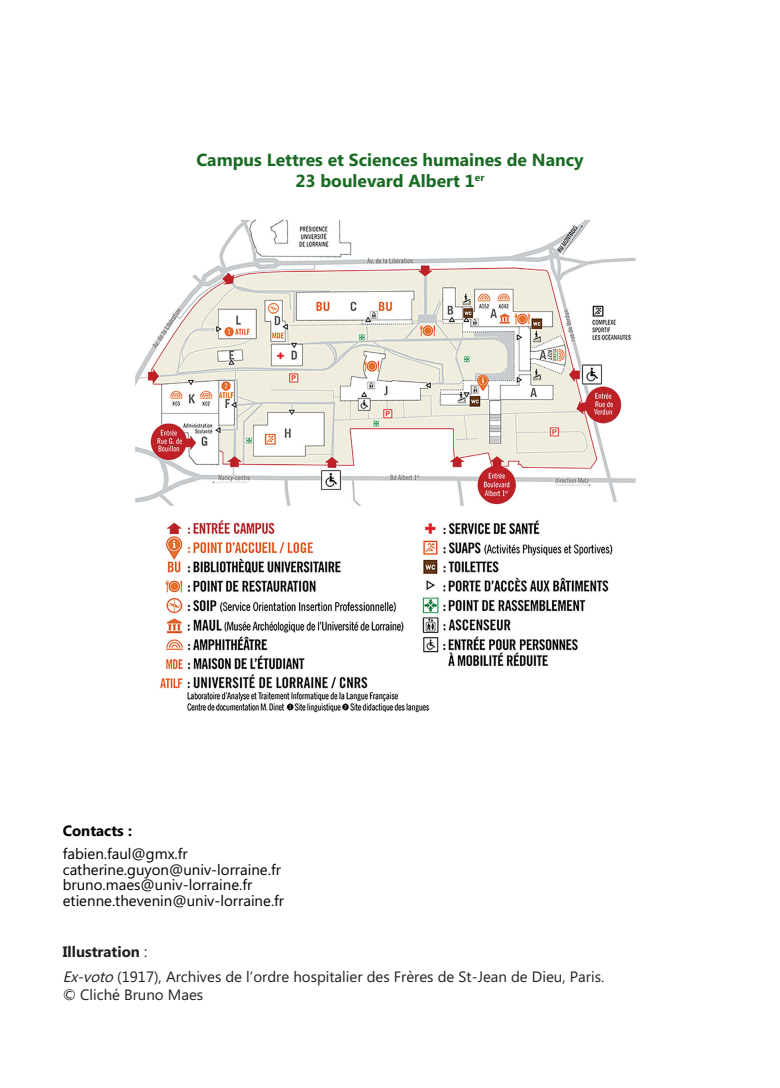
<style>
.page{position:relative;width:780px;height:1088px;background:#fff}
.page>*{position:absolute;margin:0;border:0;box-sizing:border-box;transform-origin:0 0}
.t1{font:700 17.5px "Microsoft Phags Pa";color:#196b24}
.paragraph{font:15px "Microsoft Phags Pa";color:#000}
.t2{font:15px/18px "Microsoft Phags Pa";color:#231f20}
.t3{font:700 15px "Microsoft Phags Pa";color:#231f20}
.paragraph-2{font:700 15px "Microsoft Phags Pa";color:#000}
.s1{font-weight:400}
.s2{font-style:italic}
</style>
<div class="page">
<img style="left:135px;top:219px;width:501px;height:494px">
<p class="t1" style="left:196px;top:147px;width:388px">Campus Lettres et Sciences humaines de Nancy</p>
<p class="t1" style="left:295px;top:168px;width:190px">23 boulevard Albert 1<sup>er</sup></p>
<p class="paragraph-2" style="left:63px;top:820px;width:71px">Contacts :</p>
<p class="paragraph" style="left:63px;top:843px;width:126px">fabien.faul@gmx.fr</p>
<p class="paragraph" style="left:63px;top:859px;width:220px">catherine.guyon@univ-lorraine.fr</p>
<p class="paragraph" style="left:63px;top:874px;width:191px">bruno.maes@univ-lorraine.fr</p>
<p class="paragraph" style="left:63px;top:890px;width:223px">etienne.thevenin@univ-lorraine.fr</p>
<p class="t3" style="left:63px;top:941px;width:86px">Illustration <span class="s1">:</span></p>
<p class="t2" style="left:63px;top:967px;width:543px"><span class="s2">Ex-voto</span> (1917), Archives de l’ordre hospitalier des Frères de St-Jean de Dieu, Paris. © Cliché Bruno Maes</p>
</div>
